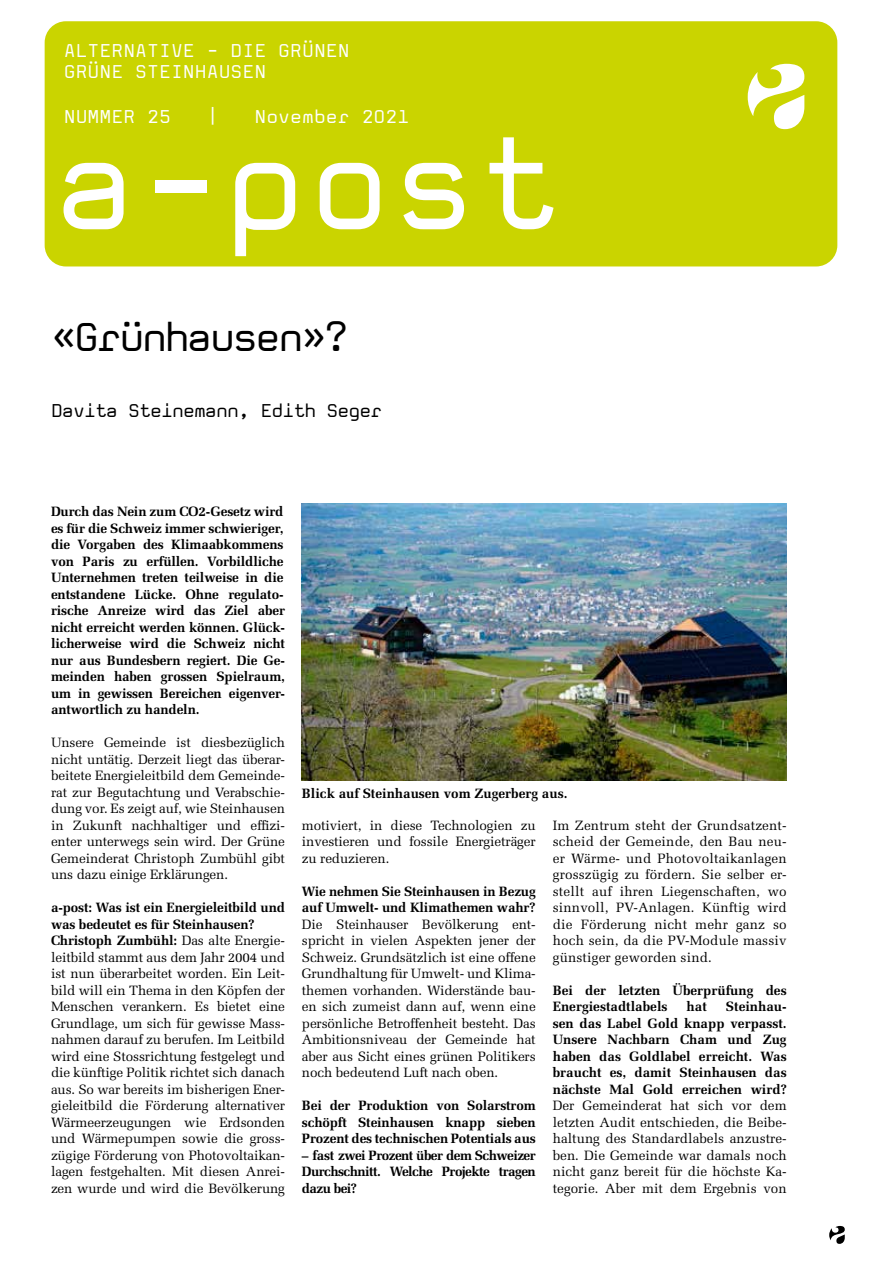
<style>
.page{position:relative;width:893px;height:1263px;background:#fff}
.page>*{position:absolute;margin:0;border:0;box-sizing:border-box;transform-origin:0 0}
.t1{font:127.5px "Mono";color:#fff}
.t2{font:39px "Mono";letter-spacing:-.08em;color:#000}
.t3{font:18px/21px "Mono";color:#fff}
.t4{font:18px "Mono";letter-spacing:-.05em;color:#000}
.t5{font:13.5px/16.5px "Melior LT Std";letter-spacing:-.01em;color:#000;text-align:justify}
.t6{font:700 13.5px/16.5px "Melior LT Std";letter-spacing:-.01em;color:#000;text-align:justify}
.s1{font-weight:700}
</style>
<div class="page">
<div style="left:45px;top:21px;width:792px;height:245px;background:#cad400;border-radius:21px"></div>
<svg style="left:748px;top:64px;width:56px;height:65px"></svg>
<svg style="left:829px;top:1226px;width:16px;height:18px"></svg>
<img style="left:302px;top:504px;width:485px;height:276px">
<h3 class="t3" style="left:64px;top:40px;width:287px">ALTERNATIVE - DIE GRÜNEN<br>GRÜNE STEINHAUSEN</h3>
<h3 class="t3" style="left:64px;top:106px;width:109px">NUMMER 25</h3>
<h3 class="t3" style="left:207px;top:106px;width:13px">|</h3>
<h3 class="t3" style="left:254px;top:106px;width:156px">November 2021</h3>
<h1 class="t1" style="left:54px;top:102px;width:508px">a-post</h1>
<h2 class="t2" style="left:51px;top:312px;width:300px">«Grünhausen»?</h2>
<h3 class="t4" style="left:51px;top:399px;width:333px">Davita Steinemann, Edith Seger</h3>
<p class="t6" style="left:51px;top:503px;width:236px">Durch das Nein zum CO2-Gesetz wird es für die Schweiz immer schwieriger, die Vorgaben des Klimaabkommens von Paris zu erfüllen. Vorbildliche Unternehmen treten teilweise in die entstandene Lücke. Ohne regulato&shy;rische Anreize wird das Ziel aber nicht erreicht werden können. Glück&shy;licherweise wird die Schweiz nicht nur aus Bundesbern regiert. Die Ge&shy;meinden haben grossen Spielraum, um in gewissen Bereichen eigenver&shy;antwortlich zu handeln.</p>
<p class="t5" style="left:51px;top:734px;width:236px">Unsere Gemeinde ist diesbezüglich nicht untätig. Derzeit liegt das überar&shy;beitete Energieleitbild dem Gemeinde&shy;rat zur Begutachtung und Verabschie&shy;dung vor. Es zeigt auf, wie Steinhausen in Zukunft nachhaltiger und effizi&shy;enter unterwegs sein wird. Der Grüne Gemeinderat Christoph Zumbühl gibt uns dazu einige Erklärungen.</p>
<p class="t5" style="left:51px;top:899px;width:236px;text-align:left"><span class="s1">a-post: Was ist ein Energieleitbild und was bedeutet es für Steinhausen?<br>Christoph Zumbühl:</span> Das alte Energie&shy;leitbild stammt aus dem Jahr 2004 und ist nun überarbeitet worden. Ein Leit&shy;bild will ein Thema in den Köpfen der Menschen verankern. Es bietet eine Grundlage, um sich für gewisse Mass&shy;nahmen darauf zu berufen. Im Leitbild wird eine Stossrichtung festgelegt und die künftige Politik richtet sich danach aus. So war bereits im bisherigen Ener&shy;gieleitbild die Förderung alternativer Wärmeerzeugungen wie Erdsonden und Wärmepumpen sowie die gross&shy;zügige Förderung von Photovoltaikan&shy;lagen festgehalten. Mit diesen Anrei&shy;zen wurde und wird die Bevölkerung</p>
<p class="t6" style="left:302px;top:785px;width:267px">Blick auf Steinhausen vom Zugerberg aus.</p>
<p class="t5" style="left:302px;top:817px;width:235px">motiviert, in diese Technologien zu investieren und fossile Energieträger zu reduzieren.</p>
<p class="t6" style="left:302px;top:883px;width:235px">Wie nehmen Sie Steinhausen in Bezug auf Umwelt- und Klimathemen wahr?</p>
<p class="t5" style="left:302px;top:916px;width:235px">Die Steinhauser Bevölkerung ent&shy;spricht in vielen Aspekten jener der Schweiz. Grundsätzlich ist eine offene Grundhaltung für Umwelt- und Klima&shy;themen vorhanden. Widerstände bau&shy;en sich zumeist dann auf, wenn eine persönliche Betroffenheit besteht. Das Ambitionsniveau der Gemeinde hat aber aus Sicht eines grünen Politikers noch bedeutend Luft nach oben.</p>
<p class="t6" style="left:302px;top:1097px;width:235px">Bei der Produktion von Solarstrom schöpft Steinhausen knapp sieben Prozent des technischen Potentials aus</p>
<p class="t6" style="left:302px;top:1147px;width:235px">– fast zwei Prozent über dem Schweizer Durchschnitt. Welche Projekte tragen dazu bei?</p>
<p class="t5" style="left:553px;top:817px;width:235px">Im Zentrum steht der Grundsatzent&shy;scheid der Gemeinde, den Bau neu&shy;er Wärme- und Photovoltaikanlagen grosszügig zu fördern. Sie selber er&shy;stellt auf ihren Liegenschaften, wo sinnvoll, PV-Anlagen. Künftig wird die Förderung nicht mehr ganz so hoch sein, da die PV-Module massiv günstiger geworden sind.</p>
<p class="t6" style="left:553px;top:981px;width:235px">Bei der letzten Überprüfung des<br>Energiestadtlabels</p>
<p class="t6" style="left:553px;top:998px;width:235px;text-indent:173px">Steinhau&shy;sen das Label Gold knapp verpasst.<br>Unsere Nachbarn Cham und Zug haben das Goldlabel erreicht. Was braucht es, damit Steinhausen das nächste Mal Gold erreichen wird?</p>
<p class="t5" style="left:553px;top:1097px;width:235px">Der Gemeinderat hat sich vor dem letzten Audit entschieden, die Beibe&shy;haltung des Standardlabels anzustre&shy;ben. Die Gemeinde war damals noch nicht ganz bereit für die höchste Ka&shy;tegorie. Aber mit dem Ergebnis von</p>
<p class="t6" style="left:687px;top:998px;width:22px">hat</p>
</div>
